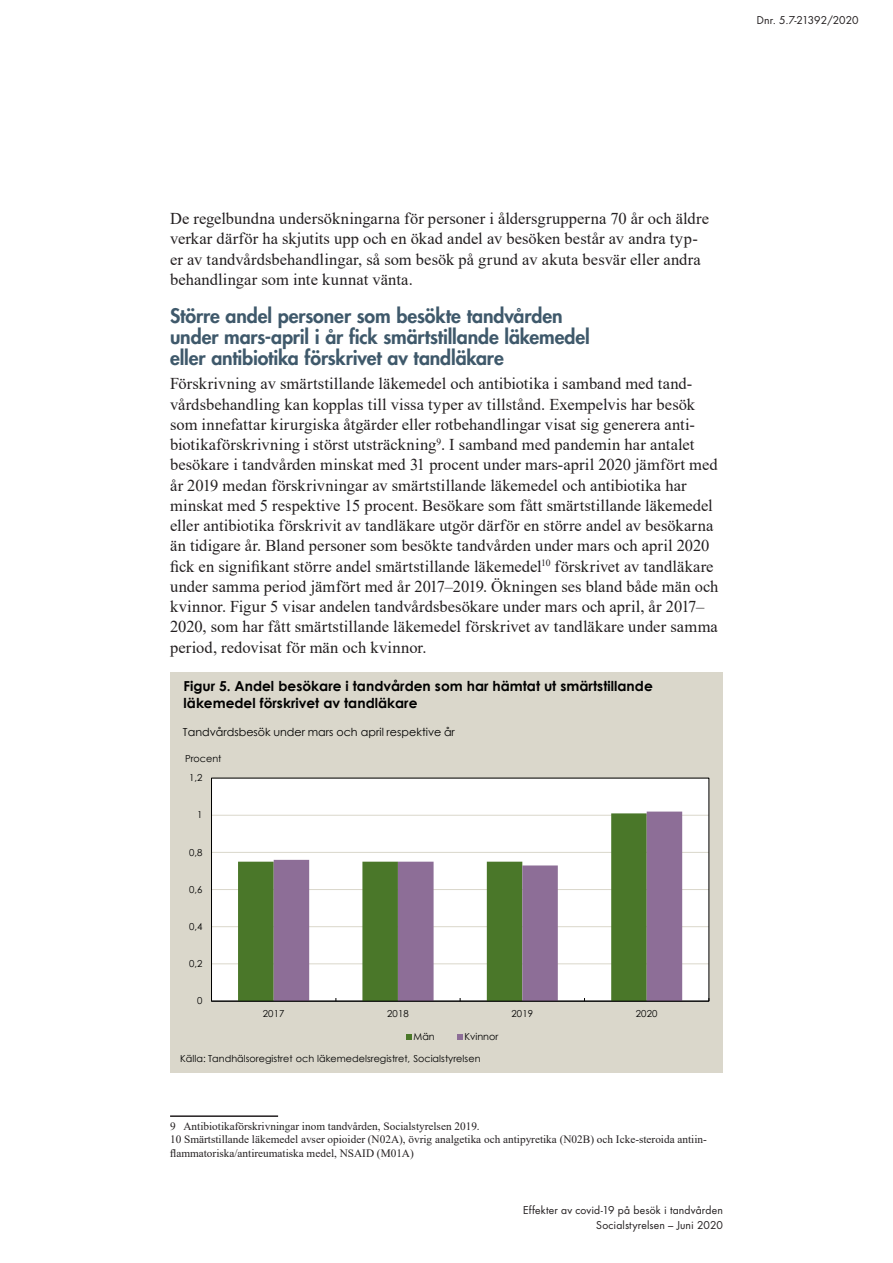
<style>
.page{position:relative;width:893px;height:1263px;background:#fff}
.page>*{position:absolute;margin:0;border:0;box-sizing:border-box;transform-origin:0 0}
.Rubrik_2{font:800 19.5px/21px "Futura Std";letter-spacing:-.005em;color:#3f596b}
.Brödtext{font:16.5px/20.2px "Times New Roman";letter-spacing:.005em;color:#231f20}
.t1{font:700 13.8px/17px "Century Gothic";color:#000}
.Fotnotstext{font:11.25px/13.5px "Times New Roman";color:#231f20}
.t2{font:11.1px "Century Gothic";color:#000}
.t3{font:10.5px/15px "Futura Std";letter-spacing:.01em;color:#231f20;text-align:right}
.t4{font:10.5px "Futura Std";letter-spacing:-.01em;color:#231f20}
.t5{font:9.6px "Century Gothic";letter-spacing:.005em;color:#000}
</style>
<div class="page">
<hr style="left:170px;top:1115px;width:108px;height:2px;background:#231f20">
<div style="left:170px;top:672px;width:553px;height:400px;background:#dad7cb"></div>
<div style="left:211px;top:778px;width:498px;height:223px;background:#fff"></div>
<hr style="left:211px;top:963px;width:498px;height:1px;background:#dad7cb">
<hr style="left:211px;top:926px;width:498px;height:1px;background:#dad7cb">
<hr style="left:211px;top:889px;width:498px;height:1px;background:#dad7cb">
<hr style="left:211px;top:852px;width:498px;height:1px;background:#dad7cb">
<hr style="left:211px;top:815px;width:498px;height:1px;background:#dad7cb">
<svg style="left:238px;top:814px;width:36px;height:187px;fill:#4a7729"></svg>
<svg style="left:274px;top:811px;width:408px;height:190px"></svg>
<hr style="left:211px;top:778px;width:1px;height:223px;background:#000">
<hr style="left:211px;top:1001px;width:498px;height:1px;background:#000">
<svg style="left:406px;top:1034px;width:5px;height:6px"></svg>
<svg style="left:457px;top:1034px;width:5px;height:6px"></svg>
<p class="t4" style="left:757px;top:13px;width:103px">Dnr. 5.7-21392/2020</p>
<p class="Brödtext" style="left:170px;top:208px;width:540px">De regelbundna undersökningarna för personer i åldersgrupperna 70 år och äldre verkar därför ha skjutits upp och en ökad andel av besöken består av andra typ&shy;er av tandvårdsbehandlingar, så som besök på grund av akuta besvär eller andra behandlingar som inte kunnat vänta.</p>
<h2 class="Rubrik_2" style="left:170px;top:305px;width:421px">Större andel personer som besökte tandvården under mars-april i år fick smärtstillande läkemedel eller antibiotika förskrivet av tandläkare</h2>
<p class="Brödtext" style="left:170px;top:373px;width:526px">Förskrivning av smärtstillande läkemedel och antibiotika i samband med tand&shy;vårdsbehandling kan kopplas till vissa typer av tillstånd. Exempelvis har besök som innefattar kirurgiska åtgärder eller rotbehandlingar visat sig generera anti&shy;biotikaförskrivning i störst utsträckning<sup>9</sup>. I samband med pandemin har antalet</p>
<p class="Brödtext" style="left:170px;top:454px;width:550px">besökare i tandvården minskat med 31 procent under mars-april 2020 jämfört med år 2019 medan förskrivningar av smärtstillande läkemedel och antibiotika har minskat med 5 respektive 15 procent. Besökare som fått smärtstillande läkemedel eller antibiotika förskrivit av tandläkare utgör därför en större andel av besökarna än tidigare år. Bland personer som besökte tandvården under mars och april 2020 fick en signifikant större andel smärtstillande läkemedel<sup>10</sup> förskrivet av tandläkare under samma period jämfört med år 2017–2019. Ökningen ses bland både män och kvinnor. Figur 5 visar andelen tandvårdsbesökare under mars och april, år 2017– 2020, som har fått smärtstillande läkemedel förskrivet av tandläkare under samma period, redovisat för män och kvinnor.</p>
<p class="t1" style="left:184px;top:677px;width:471px">Figur 5. Andel besökare i tandvården som har hämtat ut smärtstillande läkemedel förskrivet av tandläkare</p>
<p class="t2" style="left:183px;top:724px;width:274px">Tandvårdsbesök under mars och april respektive år</p>
<p class="t5" style="left:185px;top:752px;width:38px">Procent</p>
<p class="t5" style="left:189px;top:771px;width:15px">1,2</p>
<p class="t5" style="left:197px;top:808px;width:7px">1</p>
<p class="t5" style="left:189px;top:845px;width:15px">0,8</p>
<p class="t5" style="left:189px;top:883px;width:15px">0,6</p>
<p class="t5" style="left:189px;top:920px;width:15px">0,4</p>
<p class="t5" style="left:189px;top:957px;width:15px">0,2</p>
<p class="t5" style="left:197px;top:994px;width:7px">0</p>
<p class="t5" style="left:263px;top:1006px;width:23px">2017</p>
<p class="t5" style="left:387px;top:1006px;width:23px">2018</p>
<p class="t5" style="left:512px;top:1006px;width:23px">2019</p>
<p class="t5" style="left:636px;top:1006px;width:23px">2020</p>
<p class="t5" style="left:413px;top:1030px;width:23px">Män</p>
<p class="t5" style="left:464px;top:1030px;width:36px">Kvinnor</p>
<p class="t5" style="left:180px;top:1051px;width:302px">Källa: Tandhälsoregistret och läkemedelsregistret, Socialstyrelsen</p>
<p class="Fotnotstext" style="left:170px;top:1119px;width:311px">9 Antibiotikaförskrivningar inom tandvården, Socialstyrelsen 2019.</p>
<p class="Fotnotstext" style="left:170px;top:1132px;width:538px">10 Smärtstillande läkemedel avser opioider (N02A), övrig analgetika och antipyretika (N02B) och Icke-steroida antiin&shy;flammatoriska/antireumatiska medel, NSAID (M01A)</p>
<p class="t3" style="left:523px;top:1203px;width:201px">Effekter av covid-19 på besök i tandvården<br>Socialstyrelsen – Juni 2020</p>
</div>
